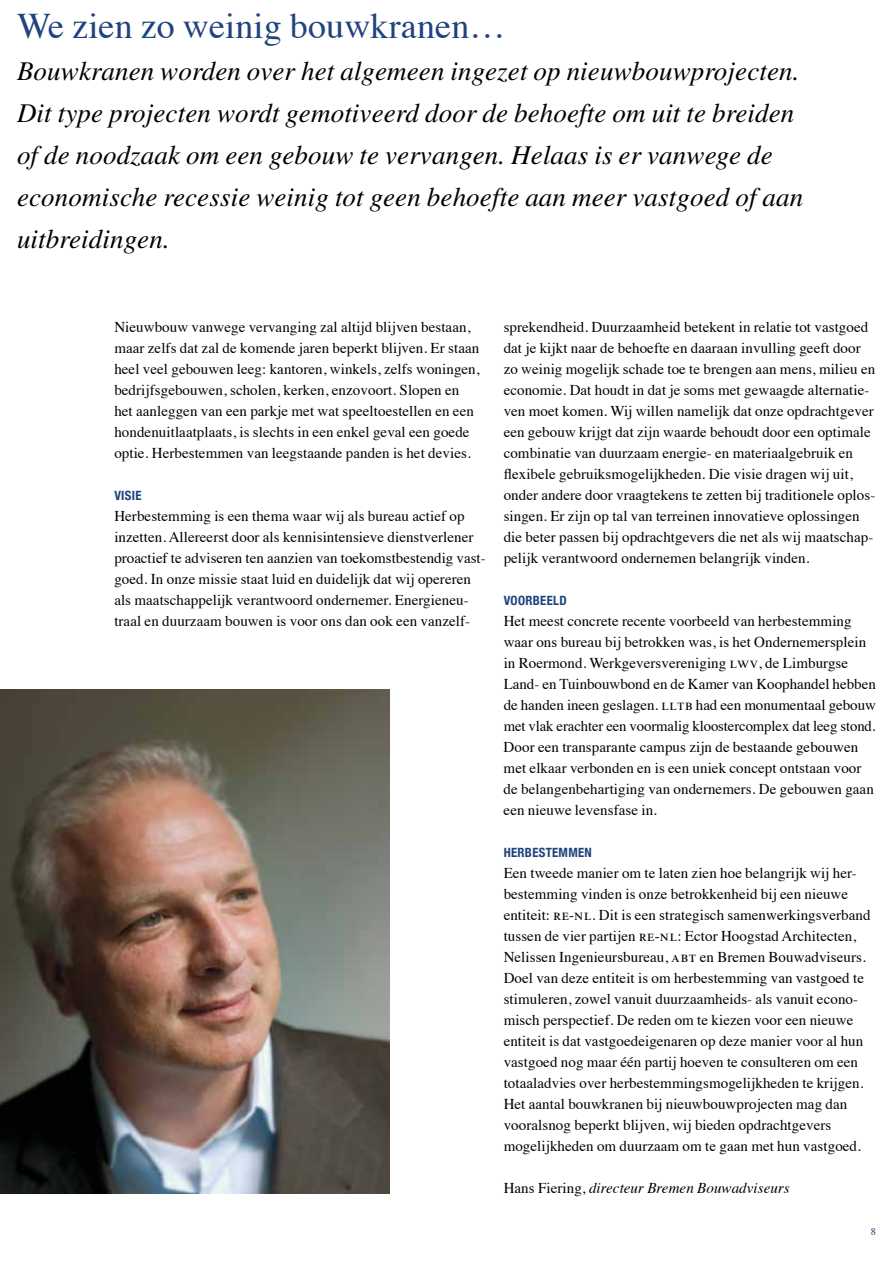
<style>
.page{position:relative;width:893px;height:1263px;background:#fff}
.page>*{position:absolute;margin:0;border:0;box-sizing:border-box;transform-origin:0 0}
.t1{font:36px "Times";letter-spacing:.005em;color:#1f437e}
.t2{font:27px/42px "Times Italic Os F";letter-spacing:.005em;color:#000}
.t3{font:15px/21px "Times";letter-spacing:.005em;color:#000}
.t4{font:italic 15px "Times";letter-spacing:.005em;color:#000}
.t5{font:700 condensed 12.75px "Helvetica Neue";letter-spacing:.025em;color:#1f437e}
.t6{font:10.5px "Times Roman SC";color:#1f437e}
.s1{font-family:"Times Roman SC"}
.s2{font-style:normal}
</style>
<div class="page">
<img style="left:0;top:689px;width:389px;height:504px">
<h1 class="t1" style="left:17px;top:-8px;width:490px">We zien zo weinig bouwkranen…</h1>
<p class="t2" style="left:17px;top:50px;width:788px">Bouwkranen worden over het algemeen ingezet op nieuwbouwprojecten.<br>Dit type projecten wordt gemotiveerd door de behoefte om uit te breiden of de noodzaak om een gebouw te vervangen. Helaas is er vanwege de economische recessie weinig tot geen behoefte aan meer vastgoed of aan uitbreidingen.</p>
<p class="t3" style="left:114px;top:315px;width:367px">Nieuwbouw vanwege vervanging zal altijd blijven bestaan, maar zelfs dat zal de komende jaren beperkt blijven. Er staan heel veel gebouwen leeg: kantoren, winkels, zelfs woningen, bedrijfsgebouwen, scholen, kerken, enzovoort. Slopen en het aanleggen van een parkje met wat speeltoestellen en een hondenuitlaatplaats, is slechts in een enkel geval een goede optie. Herbestemmen van leegstaande panden is het devies.</p>
<p class="t5" style="left:114px;top:488px;width:29px">VISIE</p>
<p class="t3" style="left:114px;top:504px;width:372px">Herbestemming is een thema waar wij als bureau actief op inzetten. Allereerst door als kennisintensieve dienstverlener proactief te adviseren ten aanzien van toekomstbestendig vast&shy;goed. In onze missie staat luid en duidelijk dat wij opereren als maatschappelijk verantwoord ondernemer. Energieneu&shy;traal en duurzaam bouwen is voor ons dan ook een vanzelf-</p>
<p class="t3" style="left:504px;top:315px;width:373px">sprekendheid. Duurzaamheid betekent in relatie tot vastgoed dat je kijkt naar de behoefte en daaraan invulling geeft door zo weinig mogelijk schade toe te brengen aan mens, milieu en economie. Dat houdt in dat je soms met gewaagde alternatie&shy;ven moet komen. Wij willen namelijk dat onze opdrachtgever een gebouw krijgt dat zijn waarde behoudt door een optimale combinatie van duurzaam energie- en materiaalgebruik en flexibele gebruiksmogelijkheden. Die visie dragen wij uit, onder andere door vraagtekens te zetten bij traditionele oplos&shy;singen. Er zijn op tal van terreinen innovatieve oplossingen die beter passen bij opdrachtgevers die net als wij maatschap&shy;pelijk verantwoord ondernemen belangrijk vinden.</p>
<p class="t5" style="left:504px;top:593px;width:65px">VOORBEELD</p>
<p class="t3" style="left:504px;top:609px;width:374px">Het meest concrete recente voorbeeld van herbestemming waar ons bureau bij betrokken was, is het Ondernemersplein in Roermond. Werkgeversvereniging <span class="s1">lwv</span>, de Limburgse Land- en Tuinbouwbond en de Kamer van Koophandel hebben de handen ineen geslagen. <span class="s1">lltb</span> had een monumentaal gebouw met vlak erachter een voormalig kloostercomplex dat leeg stond.<br>Door een transparante campus zijn de bestaande gebouwen met elkaar verbonden en is een uniek concept ontstaan voor de belangenbehartiging van ondernemers. De gebouwen gaan een nieuwe levensfase in.</p>
<p class="t5" style="left:504px;top:845px;width:90px">HERBESTEMMEN</p>
<p class="t3" style="left:504px;top:861px;width:368px">Een tweede manier om te laten zien hoe belangrijk wij her&shy;bestemming vinden is onze betrokkenheid bij een nieuwe entiteit: <span class="s1">re-nl</span>. Dit is een strategisch samenwerkingsverband tussen de vier partijen <span class="s1">re-nl</span>: Ector Hoogstad Architecten, Nelissen Ingenieursbureau, <span class="s1">abt</span> en Bremen Bouwadviseurs.<br>Doel van deze entiteit is om herbestemming van vastgoed te stimuleren, zowel vanuit duurzaamheids- als vanuit econo&shy;misch perspectief. De reden om te kiezen voor een nieuwe entiteit is dat vastgoedeigenaren op deze manier voor al hun vastgoed nog maar één partij hoeven te consulteren om een totaaladvies over herbestemmingsmogelijkheden te krijgen.<br>Het aantal bouwkranen bij nieuwbouwprojecten mag dan vooralsnog beperkt blijven, wij bieden opdrachtgevers mogelijkheden om duurzaam om te gaan met hun vastgoed.</p>
<p class="t4" style="left:504px;top:1175px;width:288px"><span class="s2">Hans Fiering,</span> directeur Bremen Bouwadviseurs</p>
<p class="t6" style="left:871px;top:1226px;width:7px">8</p>
</div>
